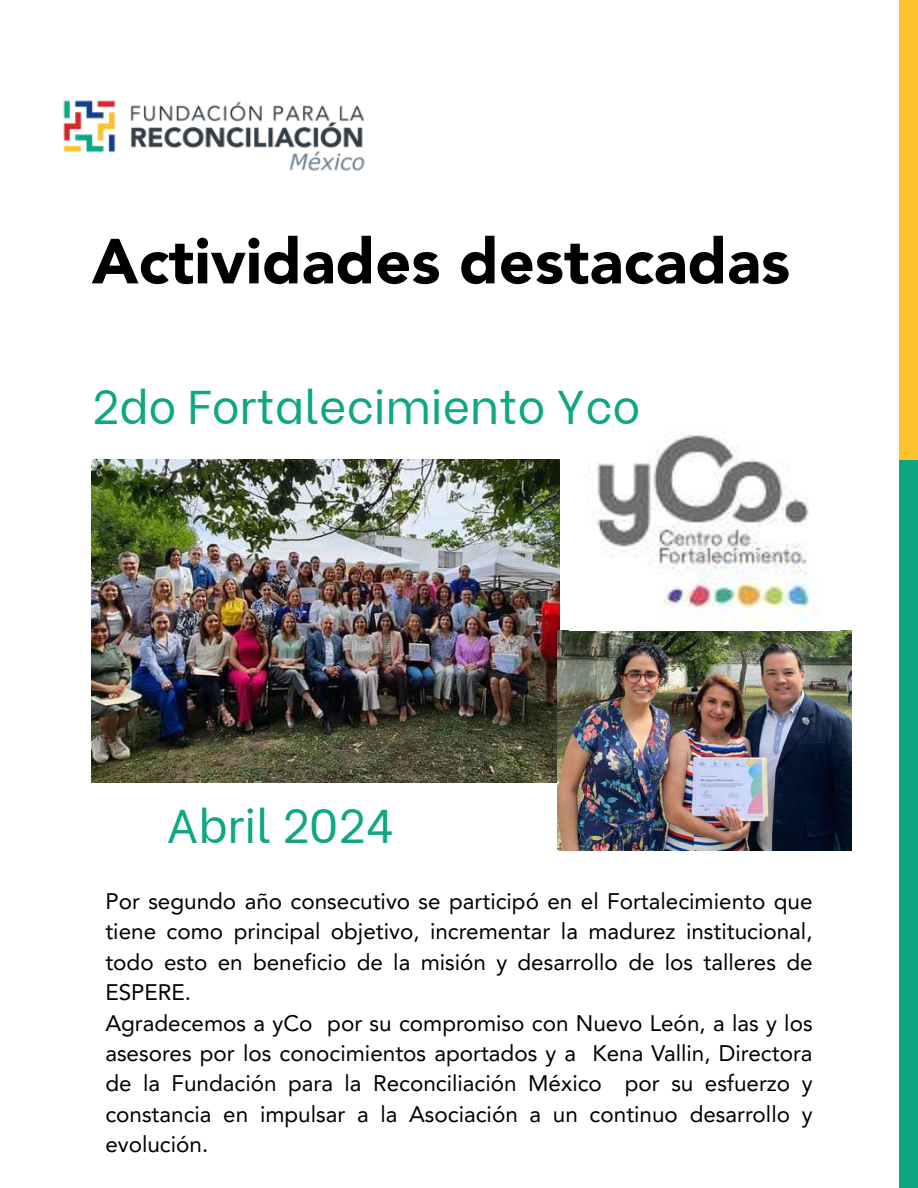
<style>
.page{position:relative;width:918px;height:1188px;background:#fff}
.page>*{position:absolute;margin:0;border:0;box-sizing:border-box;transform-origin:0 0}
.t1{font:900 63px "Avenir LT Pro";color:#000}
.t2{font:47.25px "Be Vietnam";color:#0ea782}
.t3{font:22.5px/30.3px "Avenir LT Pro";color:#000}
</style>
<div class="page">
<div style="left:900px;top:459px;width:18px;height:729px;background:#0ea782"></div>
<div style="left:900px;top:0;width:18px;height:459px;background:#fcc32e"></div>
<img style="left:63px;top:100px;width:302px;height:71px">
<img style="left:92px;top:459px;width:468px;height:323px">
<img style="left:558px;top:631px;width:294px;height:219px">
<img style="left:597px;top:435px;width:226px;height:187px">
<h1 class="t1" style="left:92px;top:236px;width:700px">Actividades destacadas</h1>
<h2 class="t2" style="left:92px;top:367px;width:550px">2do Fortalecimiento Yco</h2>
<h2 class="t2" style="left:167px;top:786px;width:229px">Abril 2024</h2>
<p class="t3" style="left:105px;top:888px;width:709px">Por segundo año consecutivo se participó en el Fortalecimiento que tiene como principal objetivo, incrementar la madurez institucional, todo esto en beneficio de la misión y desarrollo de los talleres de ESPERE.<br>Agradecemos a yCo por su compromiso con Nuevo León, a las y los asesores por los conocimientos aportados y a Kena Vallin, Directora de la Fundación para la Reconciliación México por su esfuerzo y constancia en impulsar a la Asociación a un continuo desarrollo y evolución.</p>
</div>
